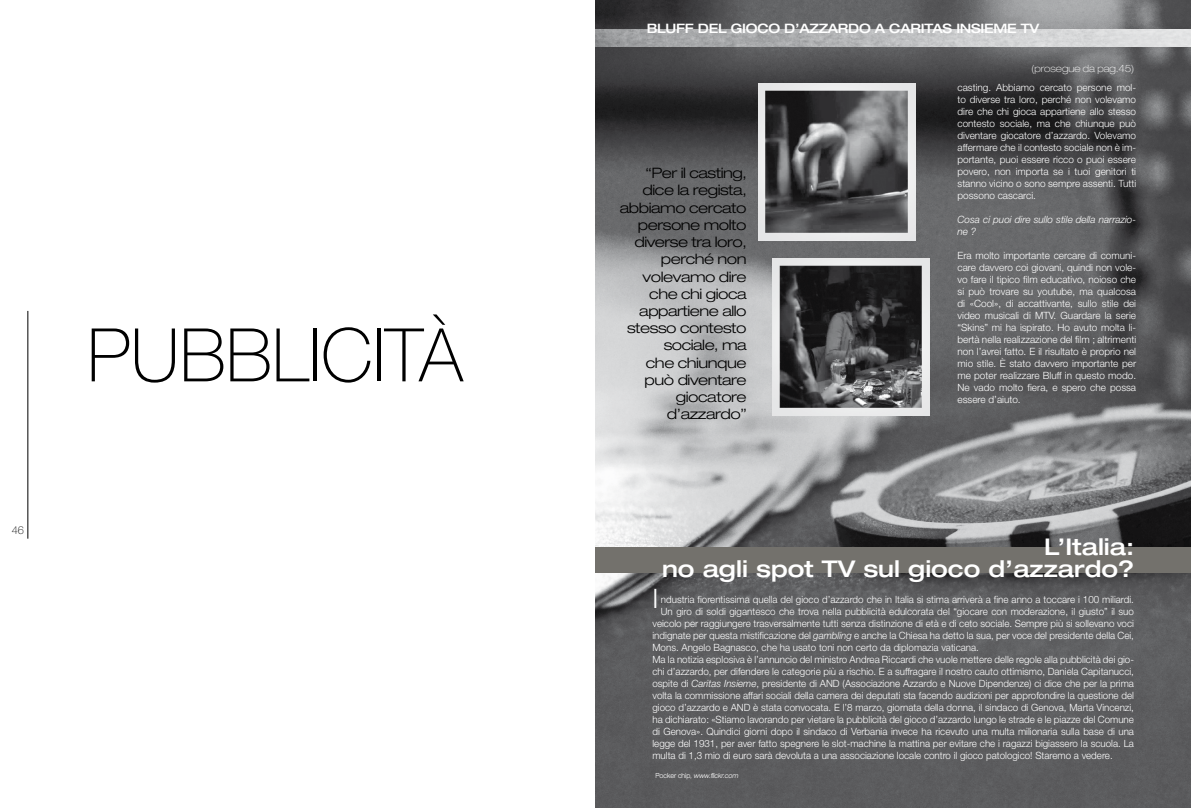
<style>
.page{position:relative;width:1191px;height:808px;background:#fff}
.page>*{position:absolute;margin:0;border:0;box-sizing:border-box;transform-origin:0 0}
.t1{font:100 74px "Helvetica Neue LT Std";color:#000}
.t2{font:300 26.8px "Helvetica Neue LT Std";color:#fff}
.t3{font:500 expanded 23.1px/21.2px "Helvetica Neue LT Std";color:#fff;text-align:right}
.t4{font:300 expanded 14.4px/17.2px "Helvetica Neue LT Std";letter-spacing:-.03em;color:#000;text-align:right;scale:1.08 1}
.t5{font:500 expanded 13px "Helvetica Neue LT Std";letter-spacing:-.02em;color:#fff}
.t6{font:100 11px "Helvetica Neue LT Std";color:#000}
.t7{font:300 10px/12px "Helvetica Neue LT Std";color:#fff;text-align:justify}
.t8{font:italic 300 10px/12px "Helvetica Neue LT Std";color:#fff}
.t9{font:100 expanded 10px "Helvetica Neue LT Std";color:#fff}
.t10{font:italic 300 expanded 7px "Helvetica Neue LT Std";letter-spacing:-.01em;color:#fff;scale:.85 1}
.s1{font-style:italic}
.s2{font-style:normal}
</style>
<div class="page">
<hr style="left:28px;top:311px;width:1px;height:228px;background:#000">
<img style="left:595px;top:0;width:596px;height:808px">
<img style="left:595px;top:30px;width:596px;height:16px">
<div style="left:595px;top:547px;width:596px;height:26px;background:#73716c"></div>
<img style="left:758px;top:84px;width:158px;height:157px">
<img style="left:772px;top:258px;width:158px;height:157px">
<p class="t6" style="left:12px;top:524px;width:14px">46</p>
<h1 class="t1" style="left:87px;top:313px;width:377px">PUBBLICITÀ</h1>
<h3 class="t5" style="left:646px;top:20px;width:385px">BLUFF DEL GIOCO D’AZZARDO A CARITAS INSIEME TV</h3>
<h3 class="t4" style="left:620px;top:164px;width:119px">“Per il casting, dice la regista, abbiamo cercato persone molto diverse tra loro, perché non volevamo dire che chi gioca appartiene allo stesso contesto sociale, ma<br>che chiunque può diventare giocatore d’azzardo”</h3>
<p class="t9" style="left:1031px;top:63px;width:104px">(prosegue da pag.45)</p>
<p class="t7" style="left:957px;top:81px;width:180px">casting. Abbiamo cercato persone mol&shy;to diverse tra loro, perché non volevamo dire che chi gioca appartiene allo stesso contesto sociale, ma che chiunque può diventare giocatore d’azzardo. Volevamo affermare che il contesto sociale non è im&shy;portante, puoi essere ricco o puoi essere povero, non importa se i tuoi genitori ti stanno vicino o sono sempre assenti. Tutti possono cascarci.</p>
<p class="t8" style="left:957px;top:213px;width:180px">Cosa ci puoi dire sullo stile della narrazio&shy;ne ?</p>
<p class="t7" style="left:957px;top:249px;width:180px">Era molto importante cercare di comuni&shy;care davvero coi giovani, quindi non vole&shy;vo fare il tipico film educativo, noioso che si può trovare su youtube, ma qualcosa di «Cool», di accattivante, sullo stile dei video musicali di MTV. Guardare la serie “Skins” mi ha ispirato. Ho avuto molta li&shy;bertà nella realizzazione del film ; altrimenti non l’avrei fatto. E il risultato è proprio nel mio stile. È stato davvero importante per me poter realizzare Bluff in questo modo.<br>Ne vado molto fiera, e spero che possa essere d’aiuto.</p>
<h3 class="t3" style="left:662px;top:536px;width:474px">L’ITALIA:<br>NO AGLI SPOT TV SUL GIOCO D’AZZARDO?</h3>
<h2 class="t2" style="left:652px;top:582px;width:7px">I</h2>
<p class="t7" style="left:661px;top:593px;width:475px">ndustria fiorentissima quella del gioco d’azzardo che in Italia si stima arriverà a fine anno a toccare i 100 miliardi.</p>
<p class="t7" style="left:661px;top:605px;width:474px">Un giro di soldi gigantesco che trova nella pubblicità edulcorata del “giocare con moderazione, il giusto” il suo</p>
<p class="t7" style="left:652px;top:617px;width:483px">veicolo per raggiungere trasversalmente tutti senza distinzione di età e di ceto sociale. Sempre più si sollevano voci</p>
<p class="t7" style="left:652px;top:629px;width:483px">indignate per questa mistificazione del <span class="s1">gambling</span> e anche la Chiesa ha detto la sua, per voce del presidente della Cei,</p>
<p class="t7" style="left:652px;top:641px;width:328px">Mons. Angelo Bagnasco, che ha usato toni non certo da diplomazia vaticana.</p>
<p class="t7" style="left:652px;top:653px;width:483px">Ma la notizia esplosiva è l’annuncio del ministro Andrea Riccardi che vuole mettere delle regole alla pubblicità dei gio-</p>
<p class="t7" style="left:652px;top:665px;width:483px">chi d’azzardo, per difendere le categorie più a rischio. E a suffragare il nostro cauto ottimismo, Daniela Capitanucci,</p>
<p class="t7" style="left:652px;top:677px;width:483px">ospite di <span class="s1">Caritas Insieme</span>, presidente di AND (Associazione Azzardo e Nuove Dipendenze) ci dice che per la prima</p>
<p class="t7" style="left:652px;top:689px;width:483px">volta la commissione affari sociali della camera dei deputati sta facendo audizioni per approfondire la questione del</p>
<p class="t7" style="left:652px;top:701px;width:483px">gioco d’azzardo e AND è stata convocata. E l’8 marzo, giornata della donna, il sindaco di Genova, Marta Vincenzi,</p>
<p class="t7" style="left:652px;top:713px;width:483px">ha dichiarato: «Stiamo lavorando per vietare la pubblicità del gioco d’azzardo lungo le strade e le piazze del Comune</p>
<p class="t7" style="left:652px;top:725px;width:483px">di Genova». Quindici giorni dopo il sindaco di Verbania invece ha ricevuto una multa milionaria sulla base di una</p>
<p class="t7" style="left:652px;top:737px;width:483px">legge del 1931, per aver fatto spegnere le slot-machine la mattina per evitare che i ragazzi bigiassero la scuola. La</p>
<p class="t7" style="left:652px;top:749px;width:462px">multa di 1,3 mio di euro sarà devoluta a una associazione locale contro il gioco patologico! Staremo a vedere.</p>
<p class="t10" style="left:655px;top:772px;width:98px"><span class="s2">Pocker chip</span>, www.flickr.com</p>
</div>
